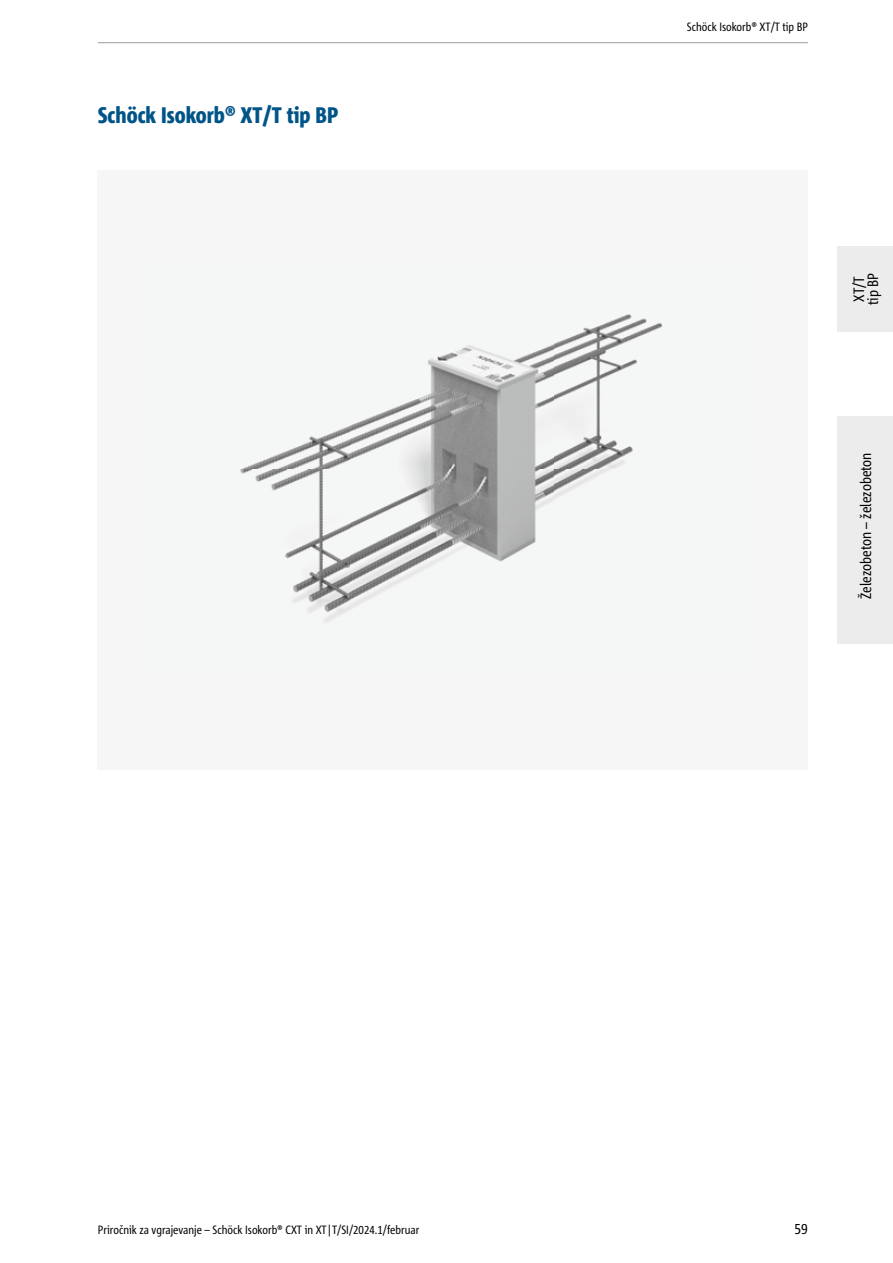
<style>
.page{position:relative;width:893px;height:1263px;background:#fff}
.page>*{position:absolute;margin:0;border:0;box-sizing:border-box;transform-origin:0 0}
.t1{font:800 condensed 22.5px "Corpid Schoeck";color:#005487}
.t2{font:condensed 15px/14.1px "Corpid Schoeck";color:#000}
.t3{font:condensed 12px "Corpid Schoeck";color:#000}
</style>
<div class="page">
<div style="left:98px;top:170px;width:710px;height:600px;background:#f6f6f6"></div>
<img style="left:240px;top:314px;width:422px;height:308px">
<div style="left:838px;top:416px;width:55px;height:227px;background:#ececed"></div>
<div style="left:838px;top:247px;width:55px;height:85px;background:#ececed"></div>
<hr style="left:98px;top:42px;width:710px;height:1px;background:#9c9d9d">
<h1 class="t1" style="left:98px;top:101px;width:242px">Schöck Isokorb® XT/T tip BP</h1>
<p class="t3" style="left:98px;top:1222px;width:323px">Priročnik za vgrajevanje – Schöck Isokorb® CXT in XT|T/SI/2024.1/februar</p>
<p class="t3" style="left:687px;top:19px;width:122px">Schöck Isokorb® XT/T tip BP</p>
<p class="t2" style="left:852px;top:305px;width:34px;rotate:-90deg">XT/T tip BP</p>
<p class="t2" style="left:859px;top:599px;width:148px;rotate:-90deg">Železobeton – železobeton</p>
<p class="t2" style="left:794px;top:1222px;width:15px">59</p>
</div>
